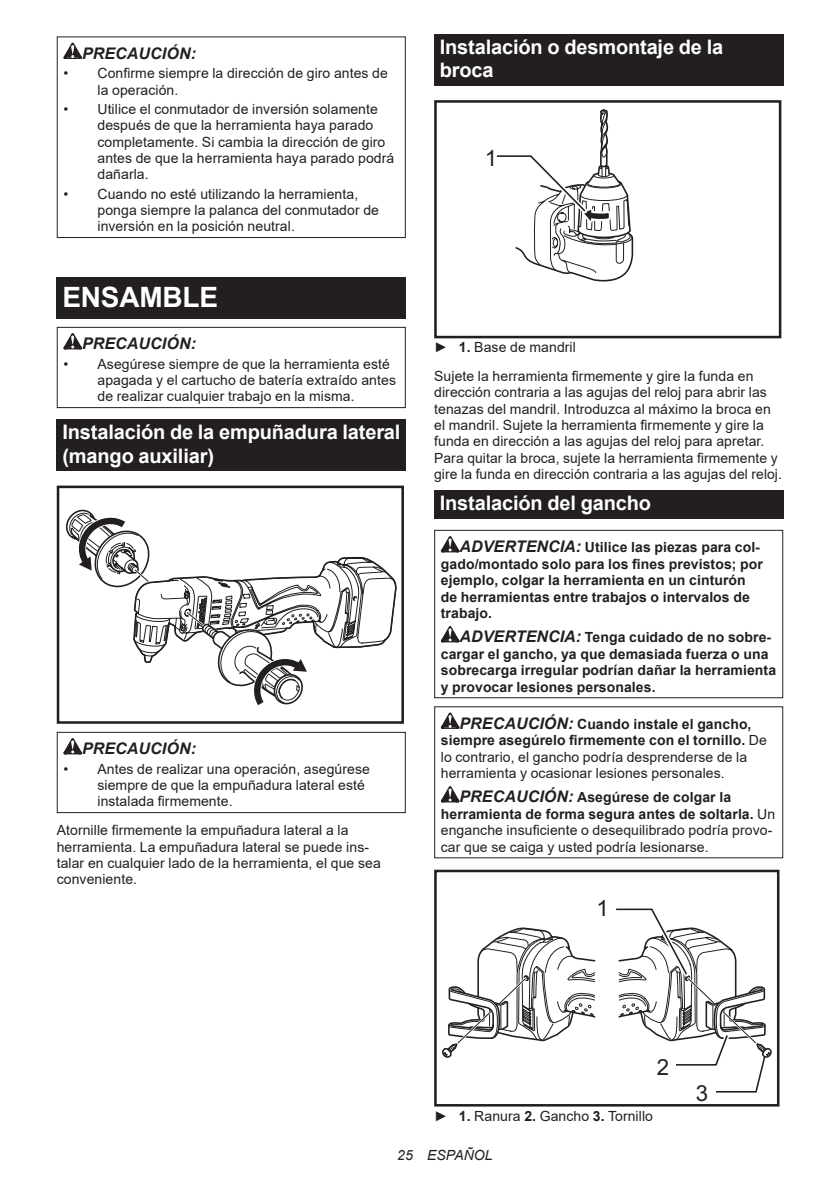
<style>
.page{position:relative;width:840px;height:1191px;background:#fff}
.page>*{position:absolute;margin:0;border:0;box-sizing:border-box;transform-origin:0 0}
.t1{font:700 28px "Arial";letter-spacing:-.01em;color:#fff}
.t2{font:22.4px "Arial";color:#231f20}
.t3{font:22.2px "Arial";color:#231f20}
.t4{font:700 20px/23.4px "Arial";letter-spacing:-.01em;color:#fff}
.t5{font:italic 700 16px "Arial";letter-spacing:.005em;color:#231f20}
.t6{font:14px/16.4px "Arial";letter-spacing:.005em;color:#231f20}
.t7{font:700 14px/16.4px "Arial";letter-spacing:.005em;color:#231f20}
.t8{font:italic 14px "Arial";letter-spacing:.005em;color:#231f20}
.s1{font-weight:700}
.s2{font-style:italic;font-size:16px}
.s3{font-weight:700;font-style:italic;font-size:16px}
</style>
<div class="page">
<svg style="left:63px;top:43px;width:19px;height:16px"></svg>
<div style="left:57px;top:36px;width:348px;height:202px;border:1px solid #231f20"></div>
<div style="left:57px;top:278px;width:348px;height:41px;background:#231f20"></div>
<svg style="left:63px;top:333px;width:19px;height:16px"></svg>
<div style="left:57px;top:327px;width:348px;height:81px;border:1px solid #231f20"></div>
<div style="left:57px;top:419px;width:348px;height:52px;background:#231f20"></div>
<div style="left:57px;top:485px;width:347px;height:239px;border:3px solid #231f20"></div>
<svg style="left:65px;top:485px;width:333px;height:220px"></svg>
<svg style="left:63px;top:738px;width:19px;height:16px"></svg>
<div style="left:57px;top:732px;width:348px;height:81px;border:1px solid #231f20"></div>
<div style="left:434px;top:34px;width:348px;height:52px;background:#231f20"></div>
<div style="left:434px;top:100px;width:347px;height:238px;border:3px solid #231f20"></div>
<svg style="left:497px;top:109px;width:136px;height:173px"></svg>
<div style="left:434px;top:490px;width:348px;height:29px;background:#231f20"></div>
<svg style="left:440px;top:536px;width:19px;height:16px"></svg>
<svg style="left:440px;top:626px;width:19px;height:16px"></svg>
<div style="left:434px;top:530px;width:348px;height:168px;border:1px solid #231f20"></div>
<svg style="left:440px;top:712px;width:19px;height:17px"></svg>
<svg style="left:440px;top:786px;width:19px;height:16px"></svg>
<div style="left:434px;top:869px;width:345px;height:237px;border:3px solid #231f20"></div>
<svg style="left:442px;top:927px;width:154px;height:131px"></svg>
<svg style="left:616px;top:908px;width:156px;height:185px"></svg>
<p class="t5" style="left:82px;top:43px;width:115px">PRECAUCIÓN:</p>
<p class="t6" style="left:97px;top:65px;width:292px;text-indent:-34px">• Confirme siempre la dirección de giro antes de la operación.</p>
<p class="t6" style="left:97px;top:101px;width:298px;text-indent:-34px">• Utilice el conmutador de inversión solamente después de que la herramienta haya parado completamente. Si cambia la dirección de giro antes de que la herramienta haya parado podrá dañarla.</p>
<p class="t6" style="left:97px;top:185px;width:283px;text-indent:-34px">• Cuando no esté utilizando la herramienta, ponga siempre la palanca del conmutador de inversión en la posición neutral.</p>
<h1 class="t1" style="left:62px;top:278px;width:157px">ENSAMBLE</h1>
<p class="t5" style="left:82px;top:333px;width:115px">PRECAUCIÓN:</p>
<p class="t6" style="left:97px;top:355px;width:300px;text-indent:-34px">• Asegúrese siempre de que la herramienta esté apagada y el cartucho de batería extraído antes de realizar cualquier trabajo en la misma.</p>
<h3 class="t4" style="left:62px;top:421px;width:339px">Instalación de la empuñadura lateral (mango auxiliar)</h3>
<p class="t5" style="left:82px;top:738px;width:115px">PRECAUCIÓN:</p>
<p class="t6" style="left:97px;top:760px;width:274px;text-indent:-34px">• Antes de realizar una operación, asegúrese siempre de que la empuñadura lateral esté instalada firmemente.</p>
<p class="t6" style="left:57px;top:822px;width:325px">Atornille firmemente la empuñadura lateral a la herramienta. La empuñadura lateral se puede ins&shy;talar en cualquier lado de la herramienta, el que sea conveniente.</p>
<h3 class="t4" style="left:439px;top:36px;width:285px">Instalación o desmontaje de la broca</h3>
<h2 class="t2" style="left:484px;top:143px;width:14px">1</h2>
<p class="t6" style="left:434px;top:332px;width:320px;line-height:28.8px">► <span class="s1">1.</span> Base de mandril<br>Sujete la herramienta firmemente y gire la funda en</p>
<p class="t6" style="left:434px;top:384px;width:349px">dirección contraria a las agujas del reloj para abrir las tenazas del mandril. Introduzca al máximo la broca en el mandril. Sujete la herramienta firmemente y gire la funda en dirección a las agujas del reloj para apretar.<br>Para quitar la broca, sujete la herramienta firmemente y gire la funda en dirección contraria a las agujas del reloj.</p>
<h3 class="t4" style="left:439px;top:492px;width:213px">Instalación del gancho</h3>
<p class="t7" style="left:440px;top:539px;width:323px;text-indent:19px"><span class="s2">ADVERTENCIA:</span> Utilice las piezas para col&shy;gado/montado solo para los fines previstos; por ejemplo, colgar la herramienta en un cinturón de herramientas entre trabajos o intervalos de trabajo.</p>
<p class="t7" style="left:440px;top:629px;width:336px;text-indent:19px"><span class="s2">ADVERTENCIA:</span> Tenga cuidado de no sobre&shy;cargar el gancho, ya que demasiada fuerza o una sobrecarga irregular podrían dañar la herramienta y provocar lesiones personales.</p>
<p class="t6" style="left:440px;top:715px;width:327px;text-indent:19px"><span class="s3">PRECAUCIÓN:</span> <span class="s1">Cuando instale el gancho, siempre asegúrelo firmemente con el tornillo.</span> De lo contrario, el gancho podría desprenderse de la herramienta y ocasionar lesiones personales.</p>
<p class="t6" style="left:440px;top:789px;width:336px;text-indent:19px"><span class="s3">PRECAUCIÓN:</span> <span class="s1">Asegúrese de colgar la herramienta de forma segura antes de soltarla.</span> Un enganche insuficiente o desequilibrado podría provo&shy;car que se caiga y usted podría lesionarse.</p>
<h3 class="t3" style="left:596px;top:893px;width:14px">1</h3>
<h3 class="t3" style="left:656px;top:1052px;width:14px">2</h3>
<p class="t6" style="left:434px;top:1108px;width:220px">► <span class="s1">1.</span> Ranura <span class="s1">2.</span> Gancho <span class="s1">3.</span> Tornillo</p>
<h3 class="t3" style="left:695px;top:1077px;width:14px">3</h3>
<p class="t8" style="left:397px;top:1146px;width:97px">25 ESPAÑOL</p>
</div>
